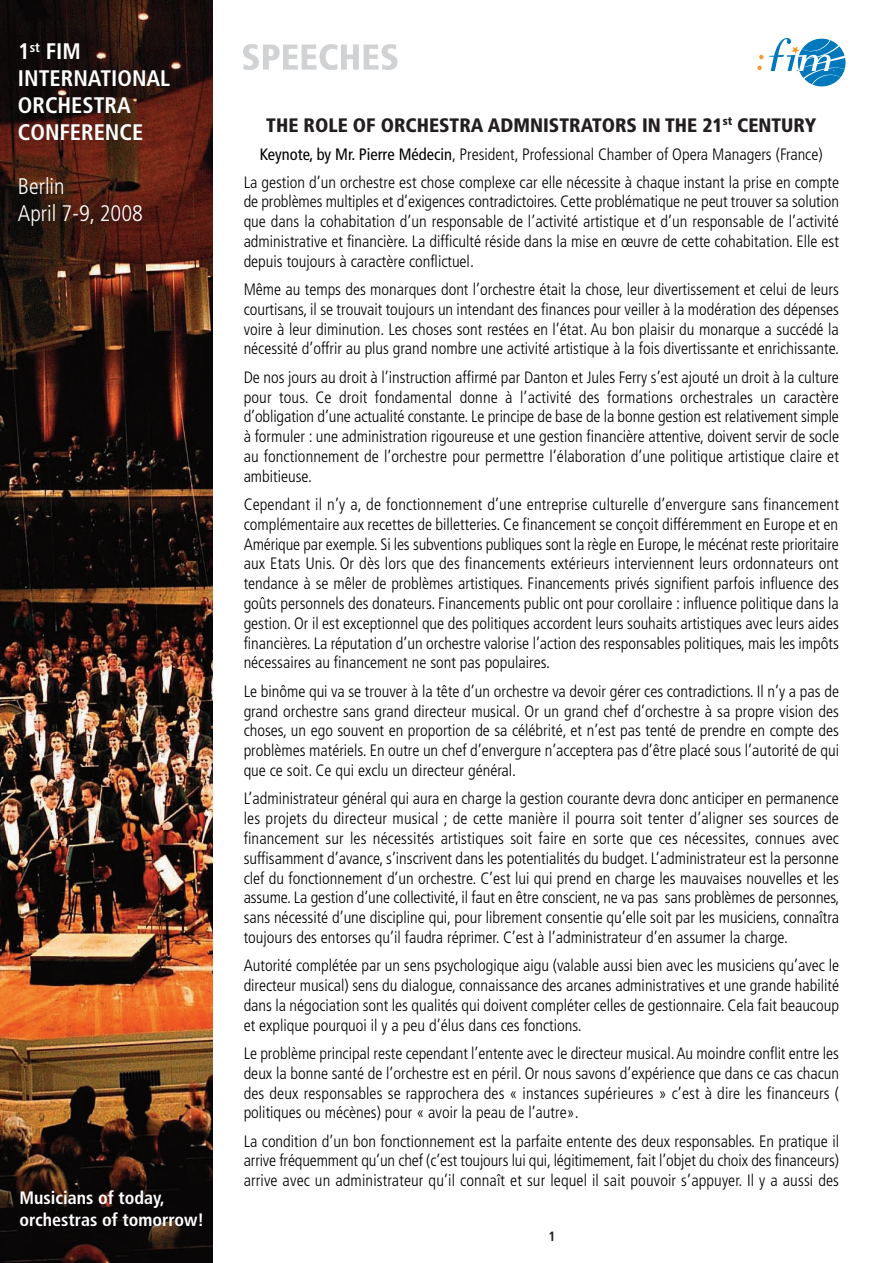
<style>
.page{position:relative;width:893px;height:1263px;background:#fff}
.page>*{position:absolute;margin:0;border:0;box-sizing:border-box;transform-origin:0 0}
.t1{font:700 condensed 22.5px/27px "Frutiger";color:#fff}
.t2{font:300 condensed 22.5px/27px "Frutiger";color:#fff}
.t3{font:900 condensed 19.5px "Frutiger";color:#231f20}
.t4{font:700 condensed 18px/21.6px "Frutiger";color:#fff}
.t5{font:300 condensed 16.5px/19.8px "Frutiger";color:#000;text-align:justify}
.t6{font:700 condensed 13.5px "Frutiger";color:#231f20}
.s1{font-weight:400}
</style>
<div class="page">
<img style="left:0;top:0;width:213px;height:1263px">
<svg style="left:757px;top:38px;width:89px;height:48px"></svg>
<svg style="left:243px;top:44px;width:155px;height:26px"></svg>
<h1 class="t1" style="left:18px;top:40px;width:154px">1<sup>st</sup> FIM<br>INTERNATIONAL<br>ORCHESTRA<br>CONFERENCE</h1>
<h1 class="t2" style="left:18px;top:175px;width:126px">Berlin<br>April 7-9, 2008</h1>
<p class="t4" style="left:20px;top:1188px;width:186px">Musicians of today, orchestras of tomorrow!</p>
<p class="t3" style="left:266px;top:117px;width:552px">THE ROLE OF ORCHESTRA ADMNISTRATORS IN THE 21<sup>st</sup> CENTURY</p>
<p class="t5" style="left:244px;top:142px;width:597px;line-height:27.3px;text-align:center"><span class="s1">Keynote, by Mr. Pierre Médecin</span>, President, Professional Chamber of Opera Managers (France)<br>La gestion d’un orchestre est chose complexe car elle nécessite à chaque instant la prise en compte</p>
<p class="t5" style="left:244px;top:193px;width:597px">de problèmes multiples et d’exigences contradictoires. Cette problématique ne peut trouver sa solution que dans la cohabitation d’un responsable de l’activité artistique et d’un responsable de l’activité administrative et financière. La difficulté réside dans la mise en œuvre de cette cohabitation. Elle est depuis toujours à caractère conflictuel.</p>
<p class="t5" style="left:244px;top:281px;width:597px">Même au temps des monarques dont l’orchestre était la chose, leur divertissement et celui de leurs courtisans, il se trouvait toujours un intendant des finances pour veiller à la modération des dépenses voire à leur diminution. Les choses sont restées en l’état. Au bon plaisir du monarque a succédé la nécessité d’offrir au plus grand nombre une activité artistique à la fois divertissante et enrichissante.</p>
<p class="t5" style="left:244px;top:368px;width:597px">De nos jours au droit à l’instruction affirmé par Danton et Jules Ferry s’est ajouté un droit à la culture pour tous. Ce droit fondamental donne à l’activité des formations orchestrales un caractère d’obligation d’une actualité constante. Le principe de base de la bonne gestion est relativement simple à formuler : une administration rigoureuse et une gestion financière attentive, doivent servir de socle au fonctionnement de l’orchestre pour permettre l’élaboration d’une politique artistique claire et ambitieuse.</p>
<p class="t5" style="left:244px;top:496px;width:597px">Cependant il n’y a, de fonctionnement d’une entreprise culturelle d’envergure sans financement complémentaire aux recettes de billetteries. Ce financement se conçoit différemment en Europe et en Amérique par exemple. Si les subventions publiques sont la règle en Europe, le mécénat reste prioritaire aux Etats Unis. Or dès lors que des financements extérieurs interviennent leurs ordonnateurs ont tendance à se mêler de problèmes artistiques. Financements privés signifient parfois influence des goûts personnels des donateurs. Financements public ont pour corollaire : influence politique dans la gestion. Or il est exceptionnel que des politiques accordent leurs souhaits artistiques avec leurs aides financières. La réputation d’un orchestre valorise l’action des responsables politiques, mais les impôts nécessaires au financement ne sont pas populaires.</p>
<p class="t5" style="left:244px;top:682px;width:597px">Le binôme qui va se trouver à la tête d’un orchestre va devoir gérer ces contradictions. Il n’y a pas de grand orchestre sans grand directeur musical. Or un grand chef d’orchestre à sa propre vision des choses, un ego souvent en proportion de sa célébrité, et n’est pas tenté de prendre en compte des problèmes matériels. En outre un chef d’envergure n’acceptera pas d’être placé sous l’autorité de qui que ce soit. Ce qui exclu un directeur général.</p>
<p class="t5" style="left:244px;top:790px;width:597px">L’administrateur général qui aura en charge la gestion courante devra donc anticiper en permanence les projets du directeur musical ; de cette manière il pourra soit tenter d’aligner ses sources de financement sur les nécessités artistiques soit faire en sorte que ces nécessites, connues avec suffisamment d’avance, s’inscrivent dans les potentialités du budget. L’administrateur est la personne clef du fonctionnement d’un orchestre. C’est lui qui prend en charge les mauvaises nouvelles et les assume. La gestion d’une collectivité, il faut en être conscient, ne va pas sans problèmes de personnes, sans nécessité d’une discipline qui, pour librement consentie qu’elle soit par les musiciens, connaîtra toujours des entorses qu’il faudra réprimer. C’est à l’administrateur d’en assumer la charge.</p>
<p class="t5" style="left:244px;top:957px;width:597px">Autorité complétée par un sens psychologique aigu (valable aussi bien avec les musiciens qu’avec le directeur musical) sens du dialogue, connaissance des arcanes administratives et une grande habilité dans la négociation sont les qualités qui doivent compléter celles de gestionnaire. Cela fait beaucoup et explique pourquoi il y a peu d’élus dans ces fonctions.</p>
<p class="t5" style="left:244px;top:1044px;width:597px">Le problème principal reste cependant l’entente avec le directeur musical.Au moindre conflit entre les deux la bonne santé de l’orchestre est en péril. Or nous savons d’expérience que dans ce cas chacun des deux responsables se rapprochera des « instances supérieures » c’est à dire les financeurs ( politiques ou mécènes) pour « avoir la peau de l’autre».</p>
<p class="t5" style="left:244px;top:1132px;width:597px">La condition d’un bon fonctionnement est la parfaite entente des deux responsables. En pratique il arrive fréquemment qu’un chef (c’est toujours lui qui, légitimement, fait l’objet du choix des financeurs) arrive avec un administrateur qu’il connaît et sur lequel il sait pouvoir s’appuyer. Il y a aussi des</p>
<p class="t6" style="left:549px;top:1231px;width:9px">1</p>
</div>
